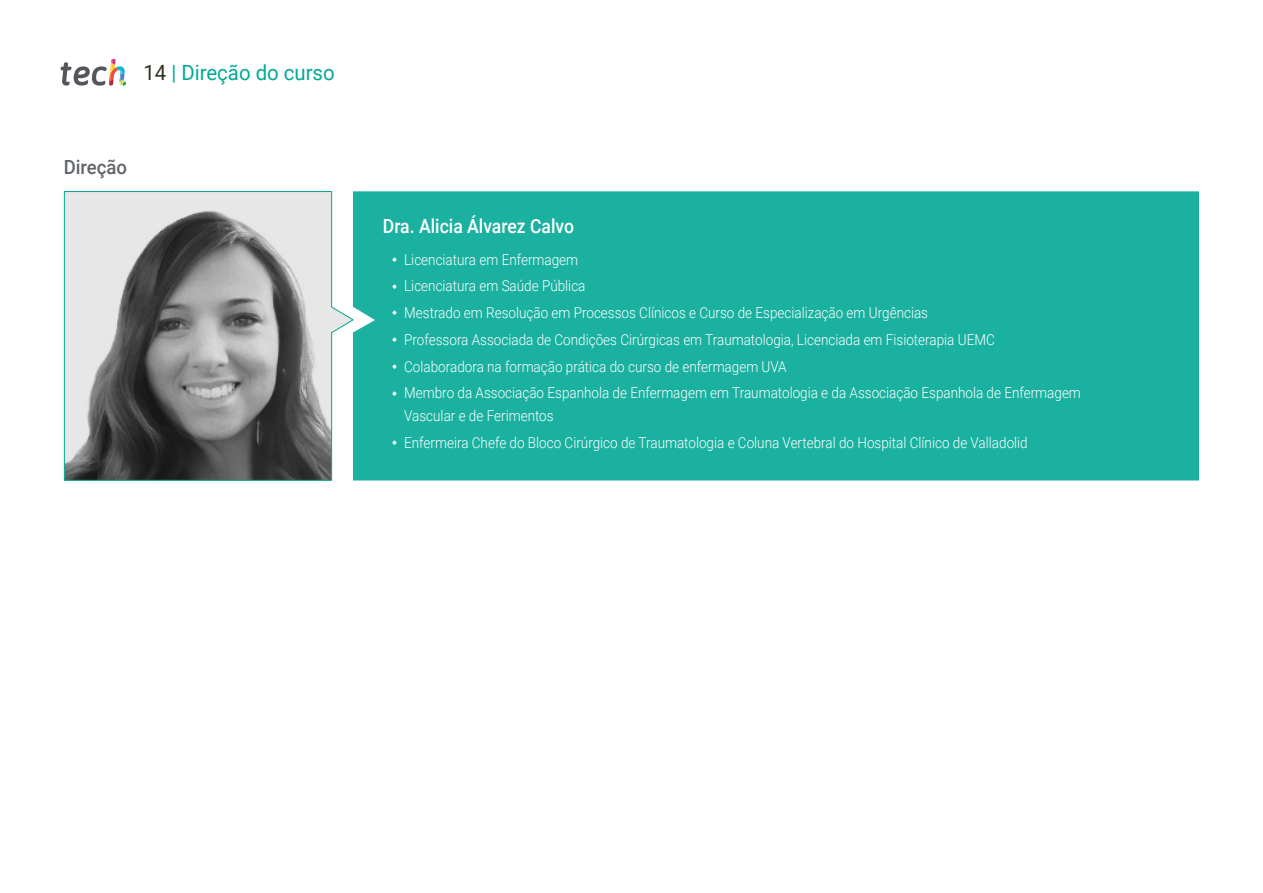
<style>
.page{position:relative;width:1263px;height:893px;background:#fff}
.page>*{position:absolute;margin:0;border:0;box-sizing:border-box;transform-origin:0 0}
.t1{font:21px "Roboto";color:#00a996}
.t2{font:500 19.5px "Roboto";color:#fff;scale:.9 1}
.t3{font:500 19.5px "Roboto";color:#61646a;scale:.95 1}
.t4{font:300 15px/26.7px "Roboto";color:#fff;scale:.9 1}
.s1{color:#312e20}
</style>
<div class="page">
<svg style="left:61px;top:59px;width:65px;height:27px"></svg>
<div style="left:355px;top:191px;width:844px;height:289px;background:#1ab1a0"></div>
<svg style="left:64px;top:191px;width:291px;height:290px;background:#959999"></svg>
<svg style="left:392px;top:257px;width:5px;height:5px"></svg>
<svg style="left:392px;top:284px;width:5px;height:5px"></svg>
<svg style="left:392px;top:310px;width:5px;height:5px"></svg>
<svg style="left:392px;top:337px;width:5px;height:5px"></svg>
<svg style="left:392px;top:364px;width:5px;height:5px"></svg>
<svg style="left:392px;top:391px;width:5px;height:5px"></svg>
<svg style="left:392px;top:440px;width:5px;height:5px"></svg>
<h1 class="t1" style="left:144px;top:57px;width:193px"><span class="s1">14</span> | Direção do curso</h1>
<h2 class="t3" style="left:64px;top:154px;width:68px">Direção</h2>
<h2 class="t2" style="left:383px;top:212px;width:214px">Dra. Alicia Álvarez Calvo</h2>
<p class="t4" style="left:404px;top:245px;width:753px">Licenciatura em Enfermagem<br>Licenciatura em Saúde Pública<br>Mestrado em Resolução em Processos Clínicos e Curso de Especialização em Urgências<br>Professora Associada de Condições Cirúrgicas em Traumatologia, Licenciada em Fisioterapia UEMC<br>Colaboradora na formação prática do curso de enfermagem UVA<br>Membro da Associação Espanhola de Enfermagem em Traumatologia e da Associação Espanhola de Enfermagem</p>
<p class="t4" style="left:404px;top:402px;width:694px">Vascular e de Ferimentos<br>Enfermeira Chefe do Bloco Cirúrgico de Traumatologia e Coluna Vertebral do Hospital Clínico de Valladolid</p>
</div>
